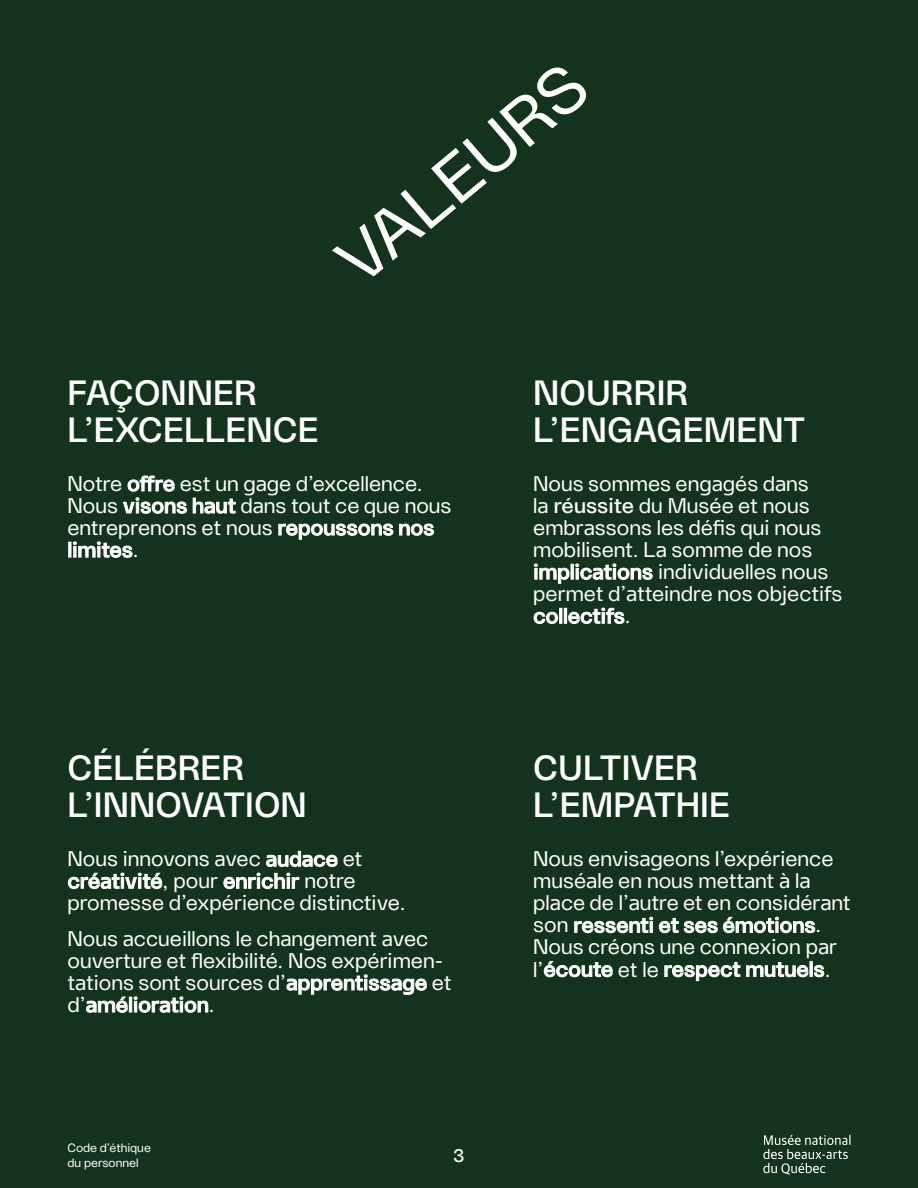
<style>
.page{position:relative;width:918px;height:1188px;background:#14331c}
.page>*{position:absolute;margin:0;border:0;box-sizing:border-box;transform-origin:0 0}
.t1{font:500 34.5px/37.2px "Winter Sans";color:#fff}
.t2{font:21px/22px "Winter Sans";color:#fff}
.t3{font:500 18px "Winter Sans";color:#fff}
.t4{font:12px/14.4px "Winter Sans";color:#fff}
.s1{font-weight:500}
</style>
<div class="page">
<svg style="left:332px;top:67px;width:255px;height:209px"></svg>
<svg style="left:763px;top:1135px;width:87px;height:40px"></svg>
<h1 class="t1" style="left:68px;top:375px;width:253px">FAÇONNER<br>L’EXCELLENCE</h1>
<p class="t2" style="left:67px;top:473px;width:386px">Notre <span class="s1">offre</span> est un gage d’excellence.<br>Nous <span class="s1">visons haut</span> dans tout ce que nous entreprenons et nous <span class="s1">repoussons nos limites</span>.</p>
<h1 class="t1" style="left:68px;top:750px;width:241px">CÉLÉBRER<br>L’INNOVATION</h1>
<p class="t2" style="left:67px;top:848px;width:339px">Nous innovons avec <span class="s1">audace</span> et <span class="s1">créativité</span>, pour <span class="s1">enrichir</span> notre promesse d’expérience distinctive.</p>
<p class="t2" style="left:67px;top:928px;width:386px">Nous accueillons le changement avec ouverture et flexibilité. Nos expérimen&shy;tations sont sources d’<span class="s1">apprentissage</span> et d’<span class="s1">amélioration</span>.</p>
<p class="t4" style="left:68px;top:1141px;width:85px">Code d’éthique du personnel</p>
<p class="t3" style="left:454px;top:1145px;width:12px">3</p>
<h1 class="t1" style="left:533px;top:375px;width:273px">NOURRIR<br>L’ENGAGEMENT</h1>
<p class="t2" style="left:533px;top:473px;width:311px">Nous sommes engagés dans<br>la <span class="s1">réussite</span> du Musée et nous embrassons les défis qui nous mobilisent. La somme de nos <span class="s1">implications</span> individuelles nous permet d’atteindre nos objectifs <span class="s1">collectifs</span>.</p>
<h1 class="t1" style="left:533px;top:750px;width:198px">CULTIVER<br>L’EMPATHIE</h1>
<p class="t2" style="left:533px;top:848px;width:319px">Nous envisageons l’expérience muséale en nous mettant à la place de l’autre et en considérant son <span class="s1">ressenti et ses émotions</span>.<br>Nous créons une connexion par l’<span class="s1">écoute</span> et le <span class="s1">respect mutuels</span>.</p>
</div>
